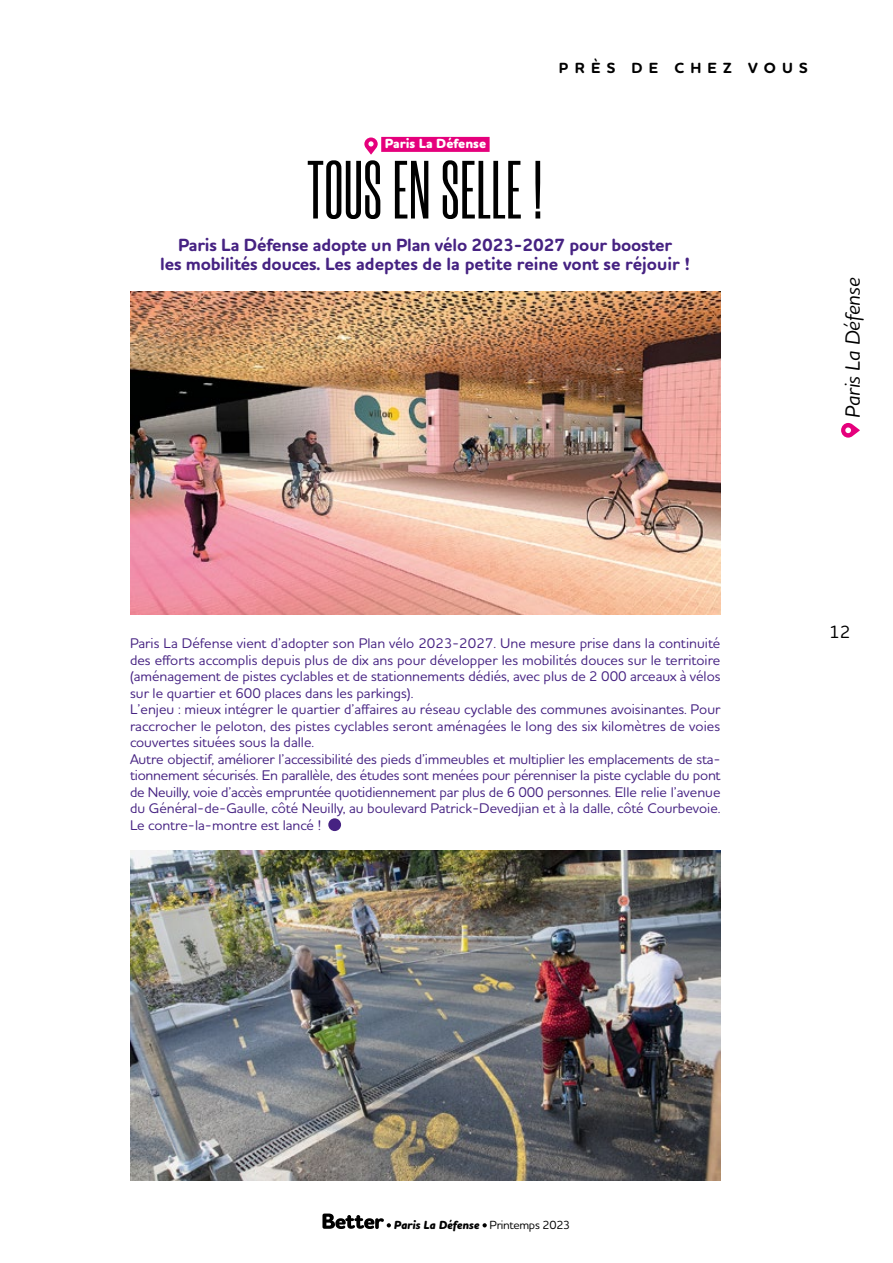
<style>
.page{position:relative;width:893px;height:1263px;background:#fff}
.page>*{position:absolute;margin:0;border:0;box-sizing:border-box;transform-origin:0 0}
.t1{font:500 82.5px "Morganite";letter-spacing:.015em;color:#000}
.t2{font:italic 500 21px "Houschka Rounded";letter-spacing:-.01em;color:#000}
.t3{font:700 18px/19.5px "Houschka Rounded";letter-spacing:-.01em;color:#462282;text-align:center}
.t4{font:500 18px "Houschka Rounded";color:#000}
.t5{font:700 15px "Houschka Rounded";letter-spacing:.415em;color:#000}
.t6{font:500 14.25px/16.5px "Houschka Rounded";color:#462282}
.t7{font:800 13.5px "Houschka Rounded";color:#fff}
.t8{font:italic 800 12px "Houschka Rounded";letter-spacing:-.02em;color:#000}
.s1{font-weight:500;font-style:normal}
</style>
<div class="page">
<svg style="left:841px;top:423px;width:19px;height:15px"></svg>
<img style="left:130px;top:292px;width:590px;height:323px">
<img style="left:130px;top:850px;width:590px;height:330px">
<div style="left:328px;top:818px;width:13px;height:13px;background:#462282;border-radius:50%"></div>
<div style="left:381px;top:137px;width:109px;height:15px;background:#e5007c"></div>
<svg style="left:364px;top:137px;width:14px;height:18px"></svg>
<svg style="left:322px;top:1213px;width:69px;height:16px"></svg>
<svg style="left:482px;top:1223px;width:5px;height:4px"></svg>
<p class="t5" style="left:559px;top:58px;width:250px">PRÈS DE CHEZ VOUS</p>
<p class="t7" style="left:385px;top:135px;width:103px">Paris La Défense</p>
<h1 class="t1" style="left:307px;top:148px;width:237px">TOUS EN SELLE !</h1>
<p class="t3" style="left:160px;top:235px;width:531px">Paris La Défense adopte un Plan vélo 2023-2027 pour booster<br>les mobilités douces. Les adeptes de la petite reine vont se réjouir !</p>
<h2 class="t2" style="left:839px;top:418px;width:141px;rotate:-90deg">Paris La Défense</h2>
<p class="t6" style="left:130px;top:634px;width:592px">Paris La Défense vient d’adopter son Plan vélo 2023-2027. Une mesure prise dans la continuité des efforts accomplis depuis plus de dix ans pour développer les mobilités douces sur le territoire (aménagement de pistes cyclables et de stationnements dédiés, avec plus de 2 000 arceaux à vélos sur le quartier et 600 places dans les parkings).<br>L’enjeu : mieux intégrer le quartier d’affaires au réseau cyclable des communes avoisinantes. Pour raccrocher le peloton, des pistes cyclables seront aménagées le long des six kilomètres de voies couvertes situées sous la dalle.<br>Autre objectif, améliorer l’accessibilité des pieds d’immeubles et multiplier les emplacements de sta&shy;tionnement sécurisés. En parallèle, des études sont menées pour pérenniser la piste cyclable du pont de Neuilly, voie d’accès empruntée quotidiennement par plus de 6 000 personnes. Elle relie l’avenue du Général-de-Gaulle, côté Neuilly, au boulevard Patrick-Devedjian et à la dalle, côté Courbevoie.<br>Le contre-la-montre est lancé !</p>
<p class="t4" style="left:829px;top:620px;width:23px">12</p>
<p class="t8" style="left:394px;top:1217px;width:178px">Paris La Défense <span class="s1">Printemps 2023</span></p>
</div>
